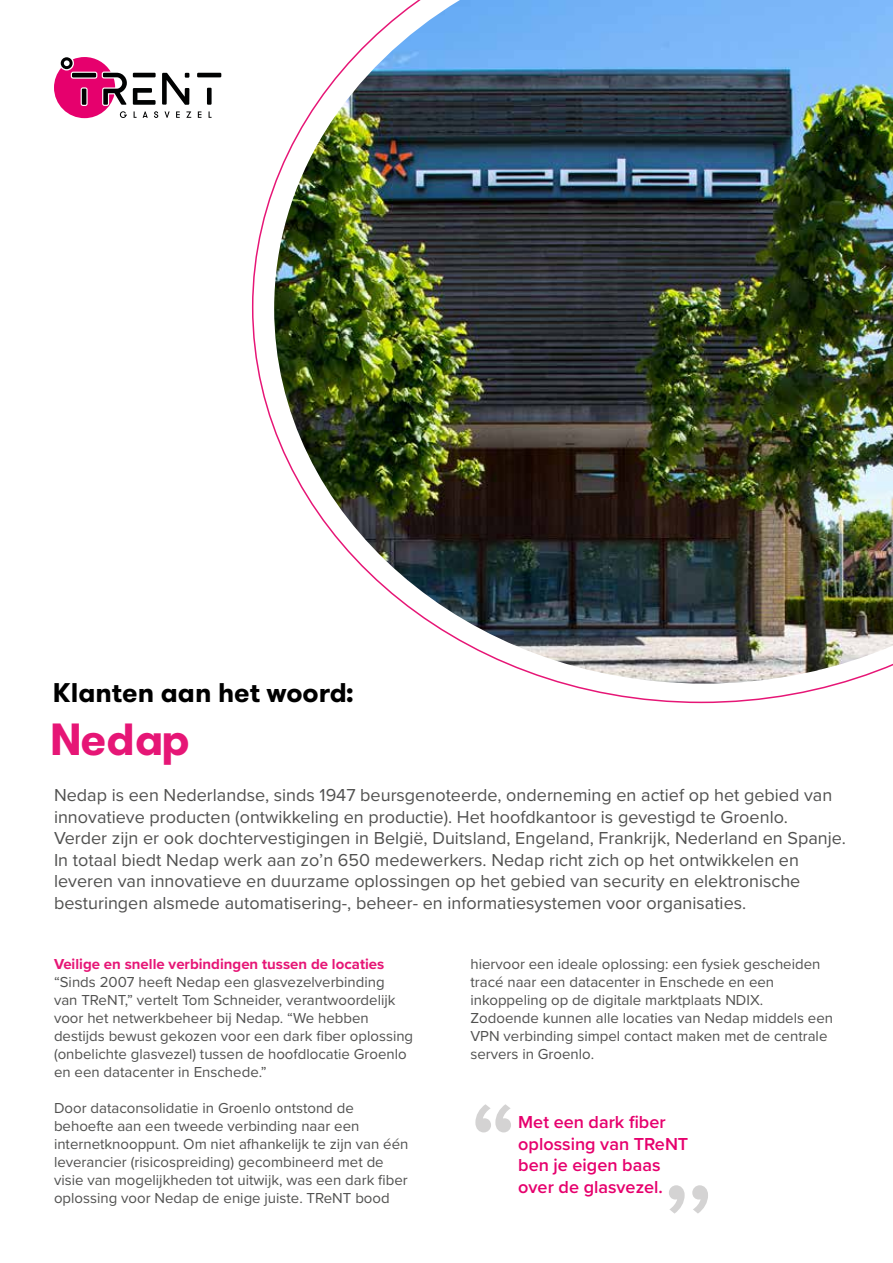
<style>
.page{position:relative;width:893px;height:1263px;background:#fff}
.page>*{position:absolute;margin:0;border:0;box-sizing:border-box;transform-origin:0 0}
.t1{font:600 108px "Proxima Nova";color:#d4d3d3}
.t2{font:700 45px "GT Walsheim";letter-spacing:-.015em;color:#e61676}
.t3{font:700 27px "GT Walsheim";color:#000}
.t4{font:18px/21.6px "Proxima Nova";color:#515150}
.t5{font:600 18px/21.6px "Proxima Nova";color:#e6006d}
.t6{font:15px/18px "Proxima Nova";color:#515150}
.t7{font:700 15px "Proxima Nova";color:#e61676}
</style>
<div class="page">
<svg style="left:143px;top:111px;width:5px;height:7px"></svg>
<svg style="left:154px;top:111px;width:4px;height:7px"></svg>
<svg style="left:164px;top:111px;width:6px;height:7px"></svg>
<svg style="left:176px;top:111px;width:4px;height:7px"></svg>
<svg style="left:186px;top:111px;width:5px;height:7px"></svg>
<svg style="left:198px;top:111px;width:3px;height:7px"></svg>
<svg style="left:133px;top:88px;width:23px;height:17px"></svg>
<hr style="left:133px;top:73px;width:23px;height:4px;background:#010202">
<hr style="left:197px;top:73px;width:24px;height:4px;background:#010202">
<svg style="left:207px;top:88px;width:5px;height:17px"></svg>
<svg style="left:162px;top:73px;width:27px;height:32px"></svg>
<svg style="left:54px;top:57px;width:73px;height:61px"></svg>
<img style="left:274px;top:0;width:619px;height:683px">
<h3 class="t3" style="left:53px;top:675px;width:303px">Klanten aan het woord:</h3>
<h2 class="t2" style="left:50px;top:710px;width:141px">Nedap</h2>
<p class="t4" style="left:54px;top:783px;width:793px">Nedap is een Nederlandse, sinds 1947 beursgenoteerde, onderneming en actief op het gebied van innovatieve producten (ontwikkeling en productie). Het hoofdkantoor is gevestigd te Groenlo.<br>Verder zijn er ook dochtervestigingen in België, Duitsland, Engeland, Frankrijk, Nederland en Spanje.<br>In totaal biedt Nedap werk aan zo’n 650 medewerkers. Nedap richt zich op het ontwikkelen en leveren van innovatieve en duurzame oplossingen op het gebied van security en elektronische besturingen alsmede automatisering-, beheer- en informatiesystemen voor organisaties.</p>
<p class="t7" style="left:54px;top:952px;width:332px">Veilige en snelle verbindingen tussen de locaties</p>
<p class="t6" style="left:54px;top:972px;width:361px">“Sinds 2007 heeft Nedap een glasvezelverbinding<br>van TReNT,” vertelt Tom Schneider, verantwoordelijk voor het netwerkbeheer bij Nedap. “We hebben destijds bewust gekozen voor een dark fiber oplossing (onbelichte glasvezel) tussen de hoofdlocatie Groenlo en een datacenter in Enschede.”</p>
<p class="t6" style="left:54px;top:1098px;width:356px">Door dataconsolidatie in Groenlo ontstond de behoefte aan een tweede verbinding naar een internetknooppunt. Om niet afhankelijk te zijn van één leverancier (risicospreiding) gecombineerd met de visie van mogelijkheden tot uitwijk, was een dark fiber oplossing voor Nedap de enige juiste. TReNT bood</p>
<p class="t6" style="left:470px;top:954px;width:364px">hiervoor een ideale oplossing: een fysiek gescheiden tracé naar een datacenter in Enschede en een inkoppeling op de digitale marktplaats NDIX.<br>Zodoende kunnen alle locaties van Nedap middels een VPN verbinding simpel contact maken met de centrale servers in Groenlo.</p>
<h1 class="t1" style="left:470px;top:1061px;width:48px">“</h1>
<p class="t5" style="left:518px;top:1111px;width:172px">Met een dark fiber oplossing van TReNT ben je eigen baas</p>
<p class="t5" style="left:518px;top:1175px;width:146px">over de glasvezel.</p>
<h1 class="t1" style="left:663px;top:1083px;width:51px">,,</h1>
</div>
